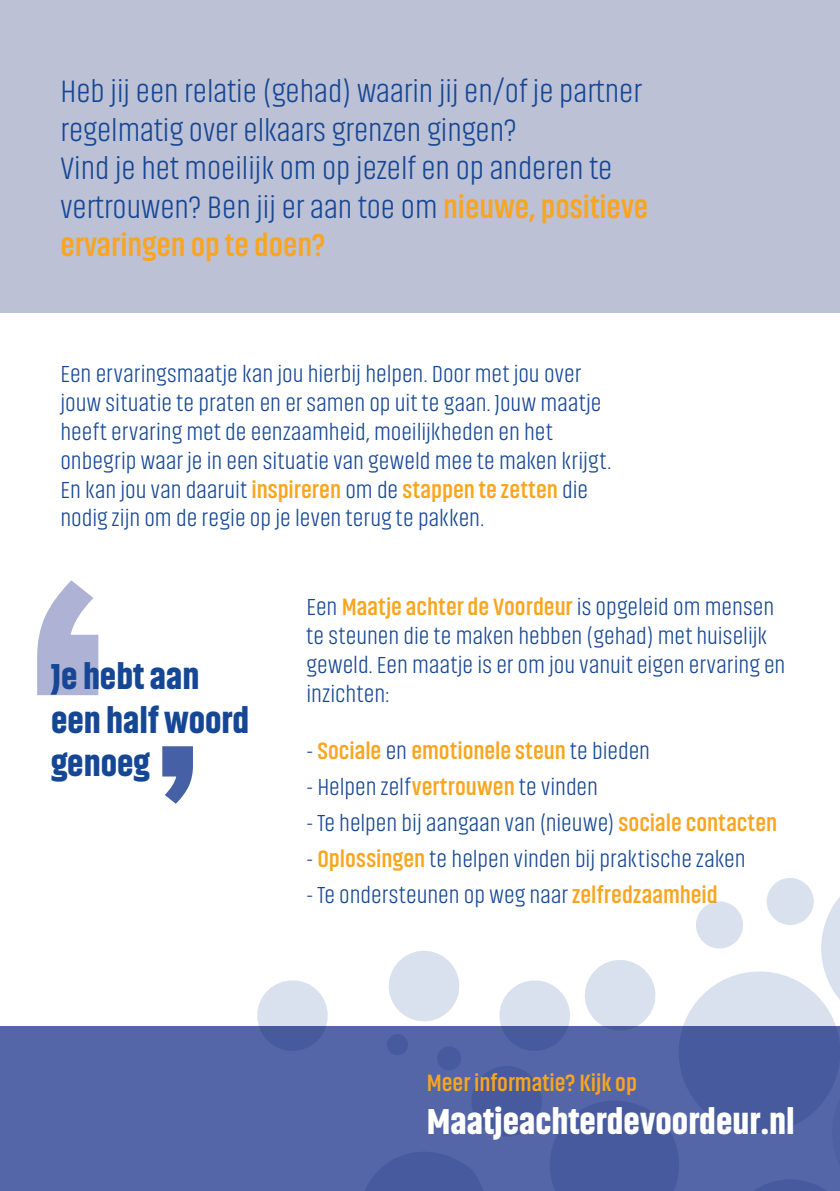
<style>
.page{position:relative;width:840px;height:1191px;background:#fff}
.page>*{position:absolute;margin:0;border:0;box-sizing:border-box;transform-origin:0 0}
.t1{font:900 36px/43.2px "Akhand";color:#164795}
.t2{font:900 36px "Akhand";color:#fff}
.t3{font:300 32px/38.4px "Akhand";color:#164795}
.t4{font:300 24px/28.8px "Akhand";color:#164795}
.t5{font:700 24px "Akhand";color:#f9a51e}
.s1{font-weight:700;color:#f9a51e}
.s2{font-weight:300;color:#164795}
</style>
<div class="page">
<div style="left:0;top:1026px;width:839px;height:165px;background:#5466a8"></div>
<div style="left:0;top:0;width:839px;height:313px;background:#bcc1d5"></div>
<svg style="left:257px;top:980px;width:71px;height:70px"></svg>
<svg style="left:678px;top:971px;width:161px;height:162px;fill:#d9e1ef"></svg>
<div style="left:766px;top:878px;width:47px;height:47px;background:#d9e1ef;border-radius:50%"></div>
<div style="left:695px;top:901px;width:47px;height:47px;background:#d9e1ef;border-radius:50%"></div>
<svg style="left:365px;top:951px;width:336px;height:240px"></svg>
<svg style="left:725px;top:1051px;width:114px;height:140px"></svg>
<svg style="left:820px;top:898px;width:19px;height:130px"></svg>
<svg style="left:37px;top:580px;width:61px;height:115px"></svg>
<svg style="left:162px;top:746px;width:31px;height:57px"></svg>
<p class="t3" style="left:60px;top:73px;width:589px">Heb jij een relatie (gehad) waarin jij en/of je partner regelmatig over elkaars grenzen gingen?<br>Vind je het moeilijk om op jezelf en op anderen te vertrouwen? Ben jij er aan toe om <span class="s1">nieuwe, positieve ervaringen op te doen?</span></p>
<p class="t4" style="left:60px;top:360px;width:552px">Een ervaringsmaatje kan jou hierbij helpen. Door met jou over jouw situatie te praten en er samen op uit te gaan. Jouw maatje heeft ervaring met de eenzaamheid, moeilijkheden en het onbegrip waar je in een situatie van geweld mee te maken krijgt.<br>En kan jou van daaruit <span class="s1">inspireren</span> om de <span class="s1">stappen te zetten</span> die nodig zijn om de regie op je leven terug te pakken.</p>
<p class="t1" style="left:51px;top:655px;width:200px">Je hebt aan een half woord genoeg</p>
<p class="t4" style="left:306px;top:593px;width:480px">Een <span class="s1">Maatje achter de Voordeur</span> is opgeleid om mensen te steunen die te maken hebben (gehad) met huiselijk geweld. Een maatje is er om jou vanuit eigen ervaring en inzichten:</p>
<p class="t5" style="left:306px;top:738px;width:345px"><span class="s2">-</span> Sociale <span class="s2">en</span> emotionele steun <span class="s2">te bieden</span></p>
<p class="t4" style="left:306px;top:772px;width:293px">- Helpen zelf<span class="s1">vertrouwen</span> te vinden</p>
<p class="t4" style="left:306px;top:808px;width:472px">- Te helpen bij aangaan van (nieuwe) <span class="s1">sociale contacten</span></p>
<p class="t4" style="left:306px;top:844px;width:440px">- <span class="s1">Oplossingen</span> te helpen vinden bij praktische zaken</p>
<p class="t4" style="left:306px;top:880px;width:412px">- Te ondersteunen op weg naar <span class="s1">zelfredzaamheid</span></p>
<p class="t5" style="left:426px;top:1070px;width:212px">Meer informatie? Kijk op</p>
<p class="t2" style="left:426px;top:1102px;width:369px">Maatjeachterdevoordeur.nl</p>
</div>
